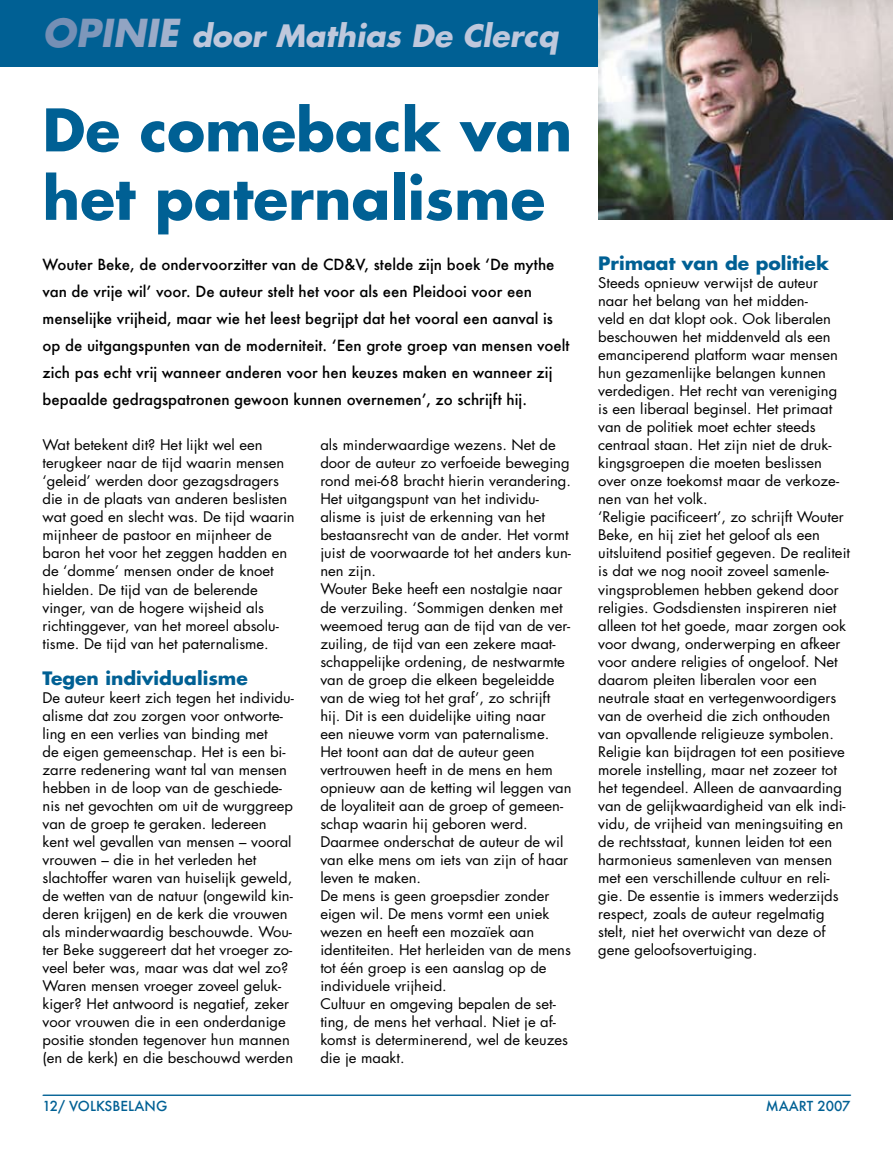
<style>
.page{position:relative;width:893px;height:1149px;background:#fff}
.page>*{position:absolute;margin:0;border:0;box-sizing:border-box;transform-origin:0 0}
.t1{font:700 57px/68.4px "Futura";color:#006094}
.t2{font:italic 700 30px "Futura";color:#bfc8dc}
.t3{font:700 18px "Futura";color:#006094;scale:1.04 1}
.t4{font:500 15px/27px "Futura";color:#000}
.t5{font:14.25px/18px "Futura";color:#000;scale:1.04 1}
.t6{font:500 13.5px "Futura";color:#006094}
.s1{font-size:37.5px;color:#748fb5}
.s2{font-size:37.5px;color:#7e97ba}
.s3{font-size:37.5px;color:#899ebf}
.s4{font-size:37.5px;color:#92a4c3}
.s5{font-size:37.5px;color:#9babc8}
.s6{font-size:37.5px;color:#a3b2cd}
</style>
<div class="page">
<hr style="left:43px;top:1094px;width:808px;height:1px;background:#006094">
<div style="left:0;top:0;width:893px;height:66px;background:#006094"></div>
<img style="left:598px;top:0;width:295px;height:219px">
<h2 class="t2" style="left:43px;top:15px;width:517px"><span class="s1">O</span><span class="s2">P</span><span class="s3">I</span><span class="s4">N</span><span class="s5">I</span><span class="s6">e</span> door Mathias De Clercq</h2>
<h1 class="t1" style="left:43px;top:94px;width:531px">De comeback van het paternalisme</h1>
<p class="t4" style="left:43px;top:250px;width:529px">Wouter Beke, de ondervoorzitter van de CD&amp;V, stelde zijn boek ‘De mythe van de vrije wil’ voor. De auteur stelt het voor als een Pleidooi voor een menselijke vrijheid, maar wie het leest begrijpt dat het vooral een aanval is op de uitgangspunten van de moderniteit. ‘Een grote groep van mensen voelt zich pas echt vrij wanneer anderen voor hen keuzes maken en wanneer zij bepaalde gedragspatronen gewoon kunnen overnemen’, zo schrijft hij.</p>
<p class="t5" style="left:43px;top:436px;width:244px">Wat betekent dit? Het lijkt wel een terugkeer naar de tijd waarin mensen ‘geleid’ werden door gezagsdragers die in de plaats van anderen beslisten wat goed en slecht was. De tijd waarin mijnheer de pastoor en mijnheer de baron het voor het zeggen hadden en de ‘domme’ mensen onder de knoet hielden. De tijd van de belerende vinger, van de hogere wijsheid als richtinggever, van het moreel absolu&shy;tisme. De tijd van het paternalisme.</p>
<p class="t3" style="left:43px;top:665px;width:199px">Tegen individualisme</p>
<p class="t5" style="left:43px;top:688px;width:243px">De auteur keert zich tegen het individu&shy;alisme dat zou zorgen voor ontworte&shy;ling en een verlies van binding met<br>de eigen gemeenschap. Het is een bi&shy;zarre redenering want tal van mensen hebben in de loop van de geschiede&shy;nis net gevochten om uit de wurggreep van de groep te geraken. Iedereen kent wel gevallen van mensen – vooral vrouwen – die in het verleden het slachtoffer waren van huiselijk geweld, de wetten van de natuur (ongewild kin&shy;deren krijgen) en de kerk die vrouwen als minderwaardig beschouwde. Wou&shy;ter Beke suggereert dat het vroeger zo&shy;veel beter was, maar was dat wel zo?<br>Waren mensen vroeger zoveel geluk&shy;kiger? Het antwoord is negatief, zeker voor vrouwen die in een onderdanige positie stonden tegenover hun mannen (en de kerk) en die beschouwd werden</p>
<p class="t5" style="left:320px;top:436px;width:243px">als minderwaardige wezens. Net de door de auteur zo verfoeide beweging rond mei-68 bracht hierin verandering.<br>Het uitgangspunt van het individu&shy;alisme is juist de erkenning van het bestaansrecht van de ander. Het vormt juist de voorwaarde tot het anders kun&shy;nen zijn.<br>Wouter Beke heeft een nostalgie naar de verzuiling. ‘Sommigen denken met weemoed terug aan de tijd van de ver&shy;zuiling, de tijd van een zekere maat&shy;schappelijke ordening, de nestwarmte van de groep die elkeen begeleidde van de wieg tot het graf’, zo schrijft hij. Dit is een duidelijke uiting naar een nieuwe vorm van paternalisme.<br>Het toont aan dat de auteur geen vertrouwen heeft in de mens en hem opnieuw aan de ketting wil leggen van de loyaliteit aan de groep of gemeen&shy;schap waarin hij geboren werd.<br>Daarmee onderschat de auteur de wil van elke mens om iets van zijn of haar leven te maken.<br>De mens is geen groepsdier zonder eigen wil. De mens vormt een uniek wezen en heeft een mozaïek aan identiteiten. Het herleiden van de mens tot één groep is een aanslag op de individuele vrijheid.<br>Cultuur en omgeving bepalen de set&shy;ting, de mens het verhaal. Niet je af&shy;komst is determinerend, wel de keuzes die je maakt.</p>
<p class="t3" style="left:598px;top:251px;width:223px">Primaat van de politiek</p>
<p class="t5" style="left:598px;top:274px;width:244px">Steeds opnieuw verwijst de auteur naar het belang van het midden-<br>veld en dat klopt ook. Ook liberalen beschouwen het middenveld als een emanciperend platform waar mensen hun gezamenlijke belangen kunnen verdedigen. Het recht van vereniging is een liberaal beginsel. Het primaat van de politiek moet echter steeds centraal staan. Het zijn niet de druk&shy;kingsgroepen die moeten beslissen over onze toekomst maar de verkoze&shy;nen van het volk.<br>‘Religie pacificeert’, zo schrijft Wouter Beke, en hij ziet het geloof als een uitsluitend positief gegeven. De realiteit is dat we nog nooit zoveel samenle&shy;vingsproblemen hebben gekend door religies. Godsdiensten inspireren niet alleen tot het goede, maar zorgen ook voor dwang, onderwerping en afkeer voor andere religies of ongeloof. Net daarom pleiten liberalen voor een neutrale staat en vertegenwoordigers van de overheid die zich onthouden van opvallende religieuze symbolen.<br>Religie kan bijdragen tot een positieve morele instelling, maar net zozeer tot het tegendeel. Alleen de aanvaarding van de gelijkwaardigheid van elk indi&shy;vidu, de vrijheid van meningsuiting en de rechtsstaat, kunnen leiden tot een harmonieus samenleven van mensen met een verschillende cultuur en reli&shy;gie. De essentie is immers wederzijds respect, zoals de auteur regelmatig stelt, niet het overwicht van deze of gene geloofsovertuiging.</p>
<p class="t6" style="left:43px;top:1096px;width:126px">12/ VOLKSBELANG</p>
<p class="t6" style="left:766px;top:1096px;width:86px">MAART 2007</p>
</div>
